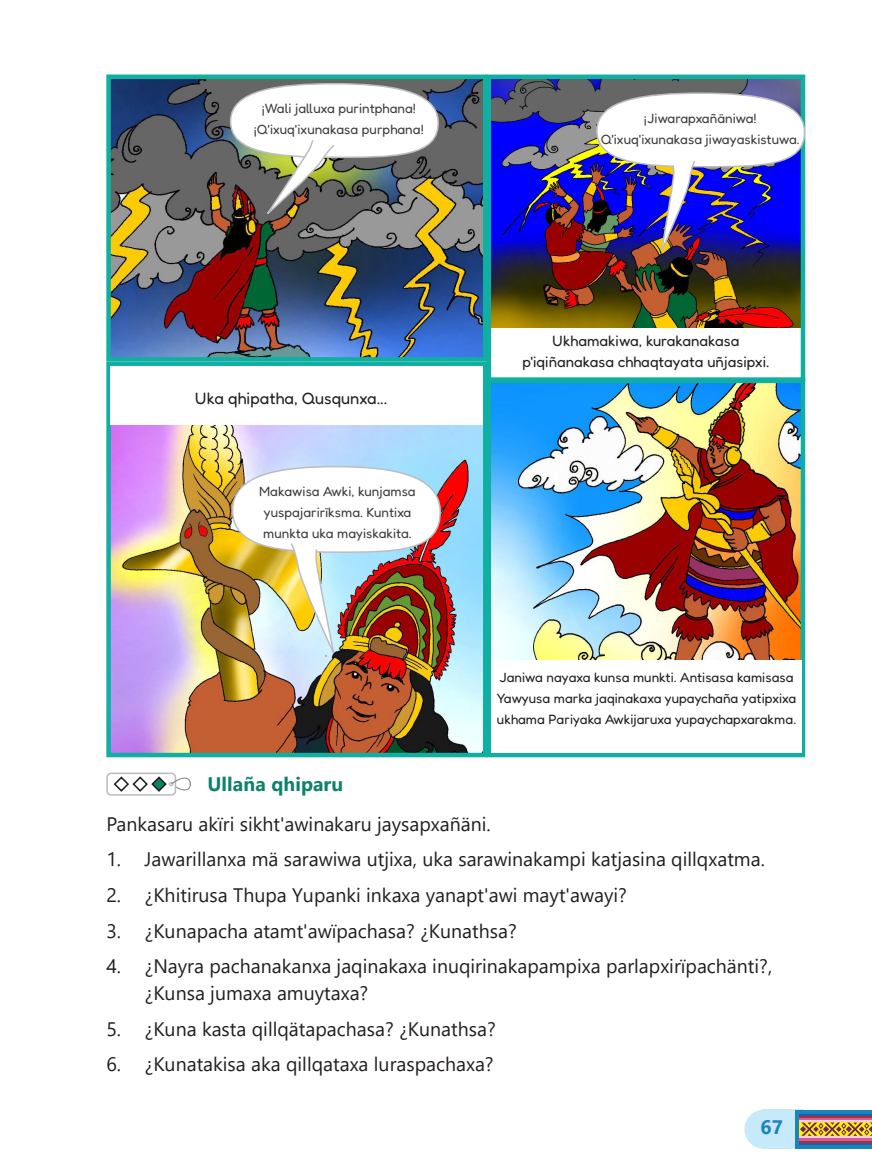
<style>
.page{position:relative;width:872px;height:1170px;background:#fff}
.page>*{position:absolute;margin:0;border:0;box-sizing:border-box;transform-origin:0 0}
.t1{font:19.5px/39.9px "Segoe UI";color:#231f20}
.t2{font:700 19.5px "Segoe UI";color:#1a84bf}
.t3{font:300 16.5px "Fredoka";letter-spacing:.005em;color:#231f20}
.t4{font:300 15px/21px "Fredoka";letter-spacing:.005em;color:#231f20;text-align:center}
.t5{font:300 13.5px/21px "Fredoka";letter-spacing:.005em;color:#3e3e3f;text-align:center}
.t6{font:300 13.5px/21px "Fredoka";letter-spacing:.005em;color:#231f20}
.s1{font-weight:700;color:#0d826a}
</style>
<div class="page">
<div style="left:762px;top:1109px;width:42px;height:39px;background:#c6eafa"></div>
<div style="left:744px;top:1109px;width:39px;height:39px;background:#c6eafa;border-radius:50%"></div>
<svg style="left:795px;top:1110px;width:77px;height:38px"></svg>
<hr style="left:800px;top:1113px;width:72px;height:2px;background:#1b60ae">
<hr style="left:800px;top:1142px;width:72px;height:2px;background:#1b60ae">
<hr style="left:800px;top:1115px;width:72px;height:3px;background:#b82c28">
<hr style="left:800px;top:1139px;width:72px;height:3px;background:#b82c28">
<hr style="left:800px;top:1118px;width:72px;height:2px;background:#ca5da3">
<hr style="left:800px;top:1137px;width:72px;height:2px;background:#ca5da3">
<hr style="left:800px;top:1120px;width:72px;height:2px;background:#f9cdde">
<hr style="left:800px;top:1135px;width:72px;height:2px;background:#f9cdde">
<svg style="left:800px;top:1122px;width:72px;height:13px"></svg>
<div style="left:106px;top:772px;width:70px;height:23px;border:2px solid #bcbdc0;border-radius:4px"></div>
<svg style="left:112px;top:775px;width:79px;height:18px"></svg>
<img style="left:111px;top:79px;width:371px;height:277px">
<div style="left:106px;top:74px;width:381px;height:287px;border:4px solid #0fb0a2"></div>
<img style="left:111px;top:425px;width:371px;height:327px">
<div style="left:106px;top:361px;width:381px;height:396px;border:4px solid #0fb0a2"></div>
<img style="left:491px;top:383px;width:309px;height:277px">
<div style="left:486px;top:378px;width:319px;height:379px;border:4px solid #0fb0a2"></div>
<img style="left:491px;top:79px;width:309px;height:249px">
<div style="left:486px;top:74px;width:319px;height:308px;border:4px solid #0fb0a2"></div>
<img style="left:230px;top:82px;width:210px;height:133px">
<svg style="left:596px;top:92px;width:210px;height:160px"></svg>
<img style="left:232px;top:465px;width:211px;height:189px">
<div style="left:111px;top:366px;width:372px;height:58px;background:#fff"></div>
<div style="left:491px;top:660px;width:310px;height:92px;background:#fff"></div>
<p class="t5" style="left:254px;top:98px;width:171px">¡Wali jalluxa purintphana! ¡Q'ixuq'ixunakasa purphana!</p>
<p class="t5" style="left:601px;top:108px;width:200px">¡Jiwarapxañäniwa!<br>Q'ixuq'ixunakasa jiwayaskistuwa.</p>
<p class="t3" style="left:195px;top:388px;width:194px">Uka qhipatha, Qusqunxa...</p>
<p class="t5" style="left:259px;top:480px;width:158px;text-align:left">Makawisa Awki, kunjamsa yuspajarirïksma. Kuntixa munkta uka mayiskakita.</p>
<p class="t4" style="left:522px;top:330px;width:248px">Ukhamakiwa, kurakanakasa p'iqiñanakasa chhaqtayata uñjasipxi.</p>
<p class="t6" style="left:497px;top:666px;width:301px">Janiwa nayaxa kunsa munkti. Antisasa kamisasa<br>Yawyusa marka jaqinakaxa yupaychaña yatipxixa ukhama Pariyaka Awkijaruxa yupaychapxarakma.</p>
<p class="t1" style="left:106px;top:762px;width:386px;text-indent:101px"><span class="s1">Ullaña qhiparu<br></span>Pankasaru akïri sikht'awinakaru jaysapxañäni.</p>
<p class="t1" style="left:106px;top:837px;width:660px">1. Jawarillanxa mä sarawiwa utjixa, uka sarawinakampi katjasina qillqxatma.</p>
<p class="t1" style="left:106px;top:873px;width:522px">2. ¿Khitirusa Thupa Yupanki inkaxa yanapt'awi mayt'awayi?</p>
<p class="t1" style="left:106px;top:908px;width:412px">3. ¿Kunapacha atamt'awïpachasa? ¿Kunathsa?</p>
<p class="t1" style="left:145px;top:950px;width:629px;line-height:27px;text-indent:-38px">4. ¿Nayra pachanakanxa jaqinakaxa inuqirinakapampixa parlapxirïpachänti?, ¿Kunsa jumaxa amuytaxa?</p>
<p class="t1" style="left:106px;top:1006px;width:391px">5. ¿Kuna kasta qillqätapachasa? ¿Kunathsa?</p>
<p class="t1" style="left:106px;top:1042px;width:389px">6. ¿Kunatakisa aka qillqataxa luraspachaxa?</p>
<p class="t2" style="left:760px;top:1108px;width:24px">67</p>
</div>
